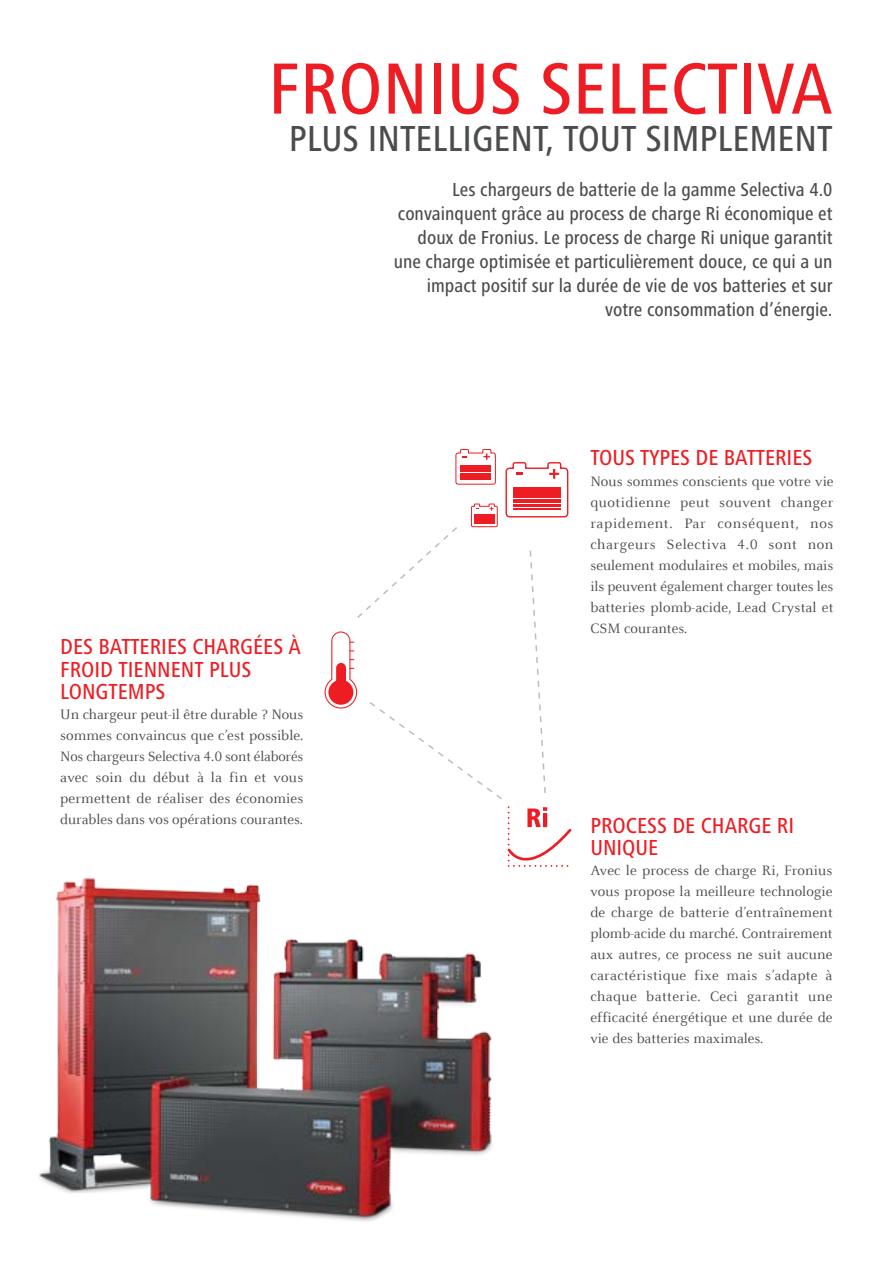
<style>
.page{position:relative;width:893px;height:1263px;background:#fff}
.page>*{position:absolute;margin:0;border:0;box-sizing:border-box;transform-origin:0 0}
.t1{font:500 condensed 75px "Frutiger Next LTW1 G";color:#ee1d23}
.t2{font:500 condensed 37.5px "Frutiger Next LTW1 G";color:#4b4c4d}
.t3{font:500 condensed 22.5px/22.5px "Frutiger Next LTW1 G";color:#ee1d23}
.t4{font:500 condensed 19.5px/24px "Frutiger Next LTW1 G";color:#4b4c4d;text-align:right}
.t5{font:15px/21px "Celeste Offc Pro";color:#4b4c4d;text-align:justify}
</style>
<div class="page">
<svg style="left:325px;top:449px;width:246px;height:418px"></svg>
<hr style="left:474px;top:514px;width:20px;height:2px;background:#ee1d23">
<img style="left:39px;top:878px;width:453px;height:344px">
<h1 class="t1" style="left:268px;top:46px;width:566px">FRONIUS SELECTIVA</h1>
<h2 class="t2" style="left:289px;top:117px;width:545px">PLUS INTELLIGENT, TOUT SIMPLEMENT</h2>
<h3 class="t3" style="left:60px;top:635px;width:242px">DES BATTERIES CHARGÉES À<br>FROID TIENNENT PLUS<br>LONGTEMPS</h3>
<p class="t5" style="left:60px;top:704px;width:245px">Un chargeur peut-il être durable ? Nous sommes convaincus que c’est possible.<br>Nos chargeurs Selectiva 4.0 sont élaborés avec soin du début à la fin et vous permettent de réaliser des économies durables dans vos opérations courantes.</p>
<p class="t4" style="left:394px;top:177px;width:440px">Les chargeurs de batterie de la gamme Selectiva 4.0 convainquent grâce au process de charge Ri économique et doux de Fronius. Le process de charge Ri unique garantit une charge optimisée et particulièrement douce, ce qui a un impact positif sur la durée de vie de vos batteries et sur votre consommation d’énergie.</p>
<h3 class="t3" style="left:590px;top:446px;width:224px">TOUS TYPES DE BATTERIES</h3>
<p class="t5" style="left:590px;top:470px;width:245px">Nous sommes conscients que votre vie quotidienne peut souvent changer rapidement. Par conséquent, nos chargeurs Selectiva 4.0 sont non seulement modulaires et mobiles, mais ils peuvent également charger toutes les batteries plomb-acide, Lead Crystal et CSM courantes.</p>
<h3 class="t3" style="left:590px;top:814px;width:205px">PROCESS DE CHARGE RI<br>UNIQUE</h3>
<p class="t5" style="left:590px;top:860px;width:244px">Avec le process de charge Ri, Fronius vous propose la meilleure technologie de charge de batterie d’entraînement plomb-acide du marché. Contrairement aux autres, ce process ne suit aucune caractéristique fixe mais s’adapte à chaque batterie. Ceci garantit une efficacité énergétique et une durée de vie des batteries maximales.</p>
</div>
